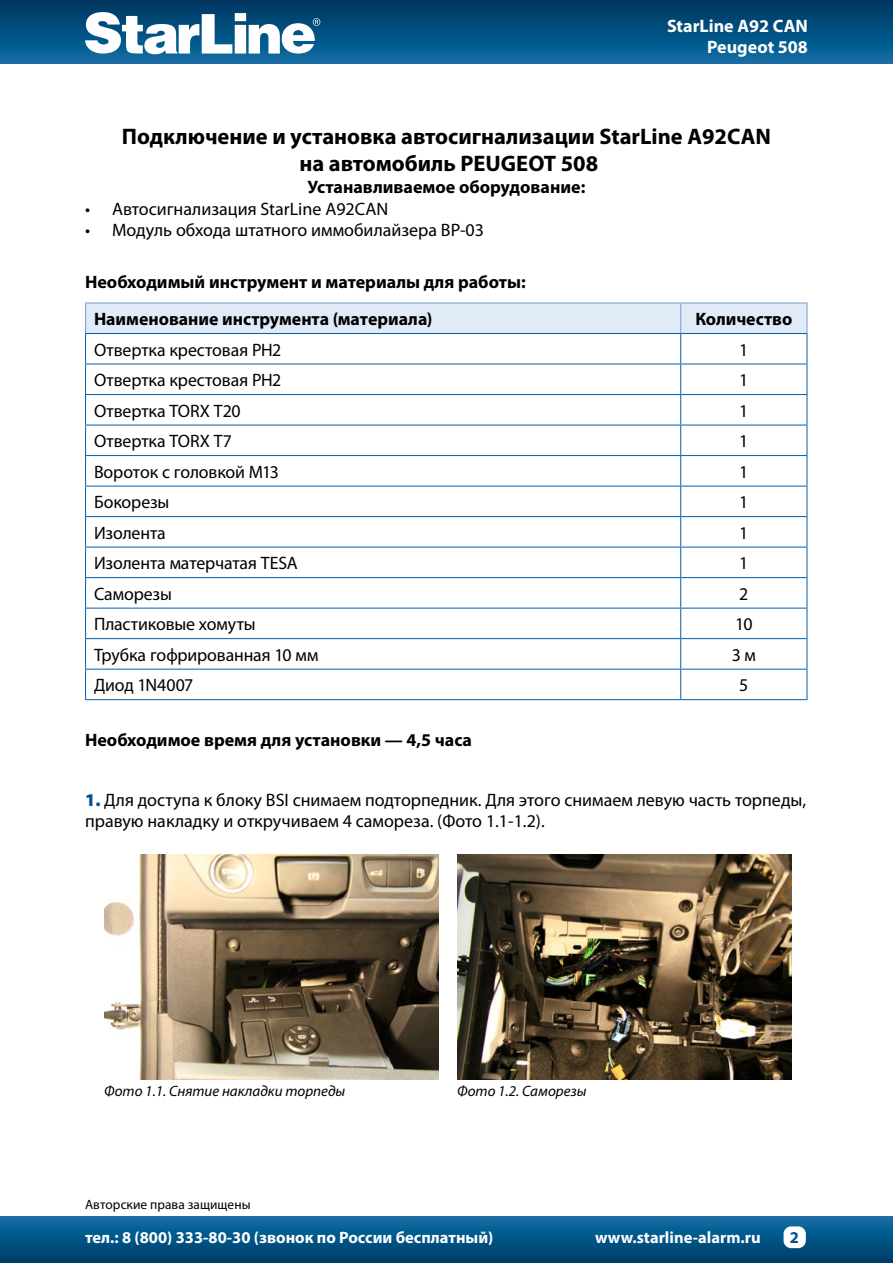
<style>
.page{position:relative;width:893px;height:1263px;background:#fff}
.page>*{position:absolute;margin:0;border:0;box-sizing:border-box;transform-origin:0 0}
.t1{font:700 22.5px/27px "Myriad Pro";color:#000;text-align:center}
.t2{font:18px/21.6px "Myriad Pro";letter-spacing:-.005em;color:#000}
.t3{font:700 18px/37px "Myriad Pro";color:#000}
.t4{font:700 18px/21.6px "Myriad Pro";color:#fff;text-align:right}
.t5{font:700 16.5px "Myriad Pro";color:#fff}
.t6{font:700 16.5px "Myriad Pro";color:#004e92}
.t7{font:italic 15px "Myriad Pro";color:#000}
.t8{font:13.5px "Myriad Pro";color:#000}
.s1{font-weight:900;color:#004e92}
</style>
<div class="page">
<div style="left:0;top:0;width:893px;height:64px;background:linear-gradient(to bottom,#00365f,#0e6da5)"></div>
<div style="left:0;top:1216px;width:893px;height:47px;background:linear-gradient(to bottom,#106fa7,#003b66)"></div>
<svg style="left:85px;top:12px;width:235px;height:42px"></svg>
<div style="left:783px;top:1226px;width:23px;height:22px;background:#fff;border-radius:8px"></div>
<div style="left:86px;top:303px;width:720px;height:30px;background:#e1eaf7"></div>
<svg style="left:86px;top:334px;width:721px;height:365px"></svg>
<hr style="left:680px;top:334px;width:1px;height:30px;background:#005fae">
<hr style="left:85px;top:364px;width:596px;height:1px;background:#005fae">
<hr style="left:681px;top:364px;width:126px;height:1px;background:#005fae">
<hr style="left:680px;top:364px;width:1px;height:30px;background:#005fae">
<hr style="left:85px;top:394px;width:596px;height:1px;background:#005fae">
<hr style="left:681px;top:394px;width:126px;height:1px;background:#005fae">
<hr style="left:680px;top:395px;width:1px;height:30px;background:#005fae">
<hr style="left:85px;top:425px;width:596px;height:1px;background:#005fae">
<hr style="left:681px;top:425px;width:126px;height:1px;background:#005fae">
<hr style="left:680px;top:425px;width:1px;height:30px;background:#005fae">
<hr style="left:85px;top:455px;width:596px;height:1px;background:#005fae">
<hr style="left:681px;top:455px;width:126px;height:1px;background:#005fae">
<hr style="left:680px;top:456px;width:1px;height:30px;background:#005fae">
<hr style="left:85px;top:486px;width:596px;height:1px;background:#005fae">
<hr style="left:681px;top:486px;width:126px;height:1px;background:#005fae">
<hr style="left:680px;top:486px;width:1px;height:30px;background:#005fae">
<hr style="left:85px;top:516px;width:596px;height:1px;background:#005fae">
<hr style="left:681px;top:516px;width:126px;height:1px;background:#005fae">
<hr style="left:680px;top:517px;width:1px;height:30px;background:#005fae">
<hr style="left:85px;top:547px;width:596px;height:1px;background:#005fae">
<hr style="left:681px;top:547px;width:126px;height:1px;background:#005fae">
<hr style="left:680px;top:547px;width:1px;height:30px;background:#005fae">
<hr style="left:85px;top:577px;width:596px;height:1px;background:#005fae">
<hr style="left:681px;top:577px;width:126px;height:1px;background:#005fae">
<hr style="left:680px;top:578px;width:1px;height:30px;background:#005fae">
<hr style="left:85px;top:608px;width:596px;height:1px;background:#005fae">
<hr style="left:681px;top:608px;width:126px;height:1px;background:#005fae">
<hr style="left:680px;top:608px;width:1px;height:30px;background:#005fae">
<hr style="left:85px;top:638px;width:596px;height:1px;background:#005fae">
<hr style="left:681px;top:638px;width:126px;height:1px;background:#005fae">
<hr style="left:680px;top:639px;width:1px;height:30px;background:#005fae">
<hr style="left:85px;top:669px;width:596px;height:1px;background:#005fae">
<hr style="left:681px;top:669px;width:126px;height:1px;background:#005fae">
<svg style="left:680px;top:670px;width:1px;height:29px"></svg>
<hr style="left:85px;top:699px;width:596px;height:1px;background:#005fae">
<hr style="left:681px;top:699px;width:126px;height:1px;background:#005fae">
<hr style="left:85px;top:302px;width:596px;height:1px;background:#80a0d3">
<hr style="left:85px;top:303px;width:1px;height:30px;background:#80a0d3">
<hr style="left:681px;top:302px;width:126px;height:1px;background:#80a0d3">
<hr style="left:680px;top:303px;width:1px;height:30px;background:#80a0d3">
<hr style="left:806px;top:303px;width:1px;height:30px;background:#80a0d3">
<hr style="left:85px;top:333px;width:596px;height:1px;background:#005fae">
<hr style="left:681px;top:333px;width:126px;height:1px;background:#005fae">
<hr style="left:85px;top:334px;width:1px;height:30px;background:#005fae">
<hr style="left:807px;top:334px;width:1px;height:30px;background:#005fae">
<hr style="left:85px;top:364px;width:1px;height:30px;background:#005fae">
<hr style="left:807px;top:364px;width:1px;height:30px;background:#005fae">
<hr style="left:85px;top:395px;width:1px;height:30px;background:#005fae">
<hr style="left:807px;top:395px;width:1px;height:30px;background:#005fae">
<hr style="left:85px;top:425px;width:1px;height:30px;background:#005fae">
<hr style="left:807px;top:425px;width:1px;height:30px;background:#005fae">
<hr style="left:85px;top:456px;width:1px;height:30px;background:#005fae">
<hr style="left:807px;top:456px;width:1px;height:30px;background:#005fae">
<hr style="left:85px;top:486px;width:1px;height:30px;background:#005fae">
<hr style="left:807px;top:486px;width:1px;height:30px;background:#005fae">
<hr style="left:85px;top:517px;width:1px;height:30px;background:#005fae">
<hr style="left:807px;top:517px;width:1px;height:30px;background:#005fae">
<hr style="left:85px;top:547px;width:1px;height:30px;background:#005fae">
<hr style="left:807px;top:547px;width:1px;height:30px;background:#005fae">
<hr style="left:85px;top:578px;width:1px;height:30px;background:#005fae">
<hr style="left:807px;top:578px;width:1px;height:30px;background:#005fae">
<hr style="left:85px;top:608px;width:1px;height:30px;background:#005fae">
<hr style="left:807px;top:608px;width:1px;height:30px;background:#005fae">
<hr style="left:85px;top:639px;width:1px;height:30px;background:#005fae">
<hr style="left:807px;top:639px;width:1px;height:30px;background:#005fae">
<svg style="left:85px;top:670px;width:1px;height:29px"></svg>
<svg style="left:807px;top:670px;width:1px;height:29px"></svg>
<img style="left:104px;top:855px;width:334px;height:225px">
<img style="left:457px;top:855px;width:334px;height:225px">
<p class="t4" style="left:667px;top:14px;width:142px">StarLine A92 CAN<br>Peugeot 508</p>
<p class="t1" style="left:122px;top:123px;width:650px">Подключение и установка автосигнализации StarLine A92CAN на автомобиль PEUGEOT 508</p>
<p class="t3" style="left:308px;top:168px;width:279px">Устанавливаемое оборудование:</p>
<p class="t2" style="left:85px;top:198px;width:305px">• Автосигнализация StarLine A92CAN</p>
<p class="t2" style="left:85px;top:219px;width:400px">• Модуль обхода штатного иммобилайзера BP-03</p>
<p class="t3" style="left:94px;top:263px;width:433px;text-indent:-9px">Необходимый инструмент и материалы для работы:<br>Наименование инструмента (материала)</p>
<p class="t3" style="left:695px;top:300px;width:98px">Количество</p>
<p class="t2" style="left:94px;top:338px;width:189px">Отвертка крестовая РН2</p>
<p class="t2" style="left:739px;top:338px;width:11px">1</p>
<p class="t2" style="left:94px;top:369px;width:189px">Отвертка крестовая РН2</p>
<p class="t2" style="left:739px;top:369px;width:11px">1</p>
<p class="t2" style="left:94px;top:399px;width:148px">Отвертка TORX T20</p>
<p class="t2" style="left:739px;top:399px;width:11px">1</p>
<p class="t2" style="left:94px;top:430px;width:139px">Отвертка TORX T7</p>
<p class="t2" style="left:739px;top:430px;width:11px">1</p>
<p class="t2" style="left:94px;top:460px;width:186px">Вороток с головкой М13</p>
<p class="t2" style="left:739px;top:460px;width:11px">1</p>
<p class="t2" style="left:94px;top:491px;width:77px">Бокорезы</p>
<p class="t2" style="left:739px;top:491px;width:11px">1</p>
<p class="t2" style="left:94px;top:521px;width:73px">Изолента</p>
<p class="t2" style="left:739px;top:521px;width:11px">1</p>
<p class="t2" style="left:94px;top:552px;width:205px">Изолента матерчатая TESA</p>
<p class="t2" style="left:739px;top:552px;width:11px">1</p>
<p class="t2" style="left:94px;top:582px;width:79px">Саморезы</p>
<p class="t2" style="left:739px;top:582px;width:11px">2</p>
<p class="t2" style="left:94px;top:613px;width:163px">Пластиковые хомуты</p>
<p class="t2" style="left:735px;top:613px;width:19px">10</p>
<p class="t2" style="left:94px;top:643px;width:226px">Трубка гофрированная 10 мм</p>
<p class="t2" style="left:732px;top:643px;width:26px">3 м</p>
<p class="t2" style="left:94px;top:674px;width:101px">Диод 1N4007</p>
<p class="t2" style="left:739px;top:674px;width:11px">5</p>
<p class="t3" style="left:85px;top:721px;width:389px">Необходимое время для установки — 4,5 часа</p>
<p class="t2" style="left:85px;top:788px;width:723px"><span class="s1">1.</span> Для доступа к блоку BSI снимаем подторпедник. Для этого снимаем левую часть торпеды, правую накладку и откручиваем 4 самореза. (Фото 1.1-1.2).</p>
<p class="t7" style="left:104px;top:1082px;width:243px">Фото 1.1. Снятие накладки торпеды</p>
<p class="t7" style="left:457px;top:1082px;width:131px">Фото 1.2. Саморезы</p>
<p class="t8" style="left:85px;top:1196px;width:167px">Авторские права защищены</p>
<p class="t5" style="left:85px;top:1227px;width:410px">тел.: 8 (800) 333-80-30 (звонок по России бесплатный)</p>
<p class="t5" style="left:595px;top:1227px;width:167px">www.starline-alarm.ru</p>
<p class="t6" style="left:790px;top:1226px;width:11px">2</p>
</div>
